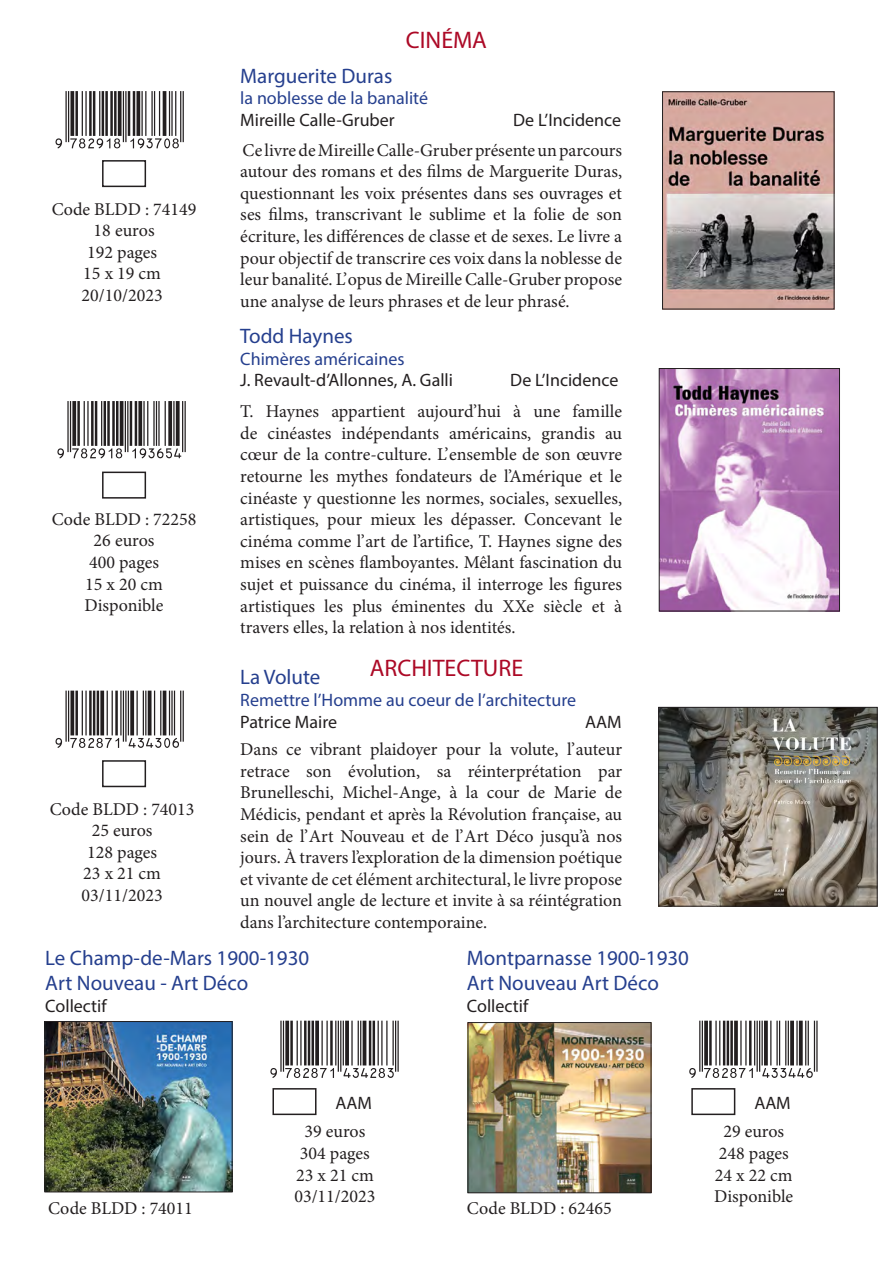
<style>
.page{position:relative;width:893px;height:1263px;background:#fff}
.page>*{position:absolute;margin:0;border:0;box-sizing:border-box;transform-origin:0 0}
.t1{font:24px "Myriad Pro";color:#ac0926}
.t2{font:21px "Myriad Pro";color:#253f8e}
.t3{font:18px/21.6px "Minion Pro";color:#231f20;text-align:justify}
.t4{font:18px "Myriad Pro";color:#231f20}
.t5{font:18px "Myriad Pro";color:#253f8e}
</style>
<div class="page">
<div style="left:102px;top:160px;width:44px;height:27px;border:2px solid #231f20"></div>
<img style="left:47px;top:1023px;width:183px;height:167px">
<div style="left:45px;top:1021px;width:187px;height:171px;border:1px solid #231f20"></div>
<div style="left:102px;top:472px;width:44px;height:27px;border:2px solid #231f20"></div>
<div style="left:102px;top:760px;width:44px;height:27px;border:2px solid #231f20"></div>
<div style="left:272px;top:1088px;width:44px;height:27px;border:2px solid #231f20"></div>
<div style="left:691px;top:1088px;width:44px;height:27px;border:2px solid #231f20"></div>
<img style="left:661px;top:370px;width:177px;height:239px">
<div style="left:659px;top:368px;width:181px;height:243px;border:1px solid #231f20"></div>
<img style="left:660px;top:709px;width:215px;height:195px">
<div style="left:658px;top:707px;width:219px;height:199px;border:1px solid #231f20"></div>
<img style="left:470px;top:1024px;width:179px;height:167px">
<div style="left:468px;top:1022px;width:183px;height:171px;border:1px solid #231f20"></div>
<img style="left:664px;top:94px;width:168px;height:213px">
<div style="left:662px;top:92px;width:172px;height:217px;border:1px solid #231f20"></div>
<p class="t1" style="left:406px;top:25px;width:82px">CINÉMA</p>
<p class="t3" style="left:52px;top:198px;width:146px;text-align:center">Code BLDD : 74149<br>18 euros<br>192 pages<br>15 x 19 cm<br>20/10/2023</p>
<p class="t3" style="left:52px;top:508px;width:146px">Code BLDD : 72258</p>
<p class="t3" style="left:94px;top:530px;width:62px">26 euros</p>
<p class="t3" style="left:89px;top:551px;width:71px">400 pages</p>
<p class="t3" style="left:85px;top:573px;width:79px">15 x 20 cm</p>
<p class="t3" style="left:85px;top:595px;width:80px">Disponible</p>
<p class="t3" style="left:50px;top:798px;width:146px">Code BLDD : 74013</p>
<p class="t3" style="left:92px;top:820px;width:62px">25 euros</p>
<p class="t3" style="left:87px;top:841px;width:71px">128 pages</p>
<p class="t3" style="left:83px;top:863px;width:79px">23 x 21 cm</p>
<p class="t3" style="left:82px;top:884px;width:83px">03/11/2023</p>
<p class="t2" style="left:240px;top:63px;width:154px">Marguerite Duras</p>
<p class="t5" style="left:240px;top:87px;width:189px">la noblesse de la banalité</p>
<p class="t4" style="left:240px;top:109px;width:156px">Mireille Calle-Gruber</p>
<p class="t4" style="left:513px;top:109px;width:110px">De L’Incidence</p>
<p class="t3" style="left:240px;top:139px;width:383px">Ce livre de Mireille Calle-Gruber présente un parcours autour des romans et des films de Marguerite Duras, questionnant les voix présentes dans ses ouvrages et ses films, transcrivant le sublime et la folie de son écriture, les différences de classe et de sexes. Le livre a pour objectif de transcrire ces voix dans la noblesse de leur banalité. L’opus de Mireille Calle-Gruber propose une analyse de leurs phrases et de leur phrasé.</p>
<p class="t2" style="left:240px;top:323px;width:114px">Todd Haynes</p>
<p class="t5" style="left:240px;top:347px;width:166px">Chimères américaines</p>
<p class="t4" style="left:240px;top:369px;width:214px">J. Revault-d’Allonnes, A. Galli</p>
<p class="t4" style="left:510px;top:369px;width:110px">De L’Incidence</p>
<p class="t3" style="left:240px;top:401px;width:383px">T. Haynes appartient aujourd’hui à une famille de cinéastes indépendants américains, grandis au cœur de la contre-culture. L’ensemble de son œuvre retourne les mythes fondateurs de l’Amérique et le cinéaste y questionne les normes, sociales, sexuelles, artistiques, pour mieux les dépasser. Concevant le cinéma comme l’art de l’artifice, T. Haynes signe des mises en scènes flamboyantes. Mêlant fascination du sujet et puissance du cinéma, il interroge les figures artistiques les plus éminentes du XXe siècle et à travers elles, la relation à nos identités.</p>
<p class="t1" style="left:370px;top:653px;width:155px">ARCHITECTURE</p>
<p class="t2" style="left:240px;top:664px;width:82px">La Volute</p>
<p class="t5" style="left:240px;top:689px;width:337px">Remettre l’Homme au coeur de l’architecture</p>
<p class="t4" style="left:240px;top:710px;width:98px">Patrice Maire</p>
<p class="t4" style="left:585px;top:710px;width:38px">AAM</p>
<p class="t3" style="left:240px;top:739px;width:383px">Dans ce vibrant plaidoyer pour la volute, l’auteur retrace son évolution, sa réinterprétation par Brunelleschi, Michel-Ange, à la cour de Marie de Médicis, pendant et après la Révolution française, au sein de l’Art Nouveau et de l’Art Déco jusqu’à nos jours. À travers l’exploration de la dimension poétique et vivante de cet élément architectural, le livre propose un nouvel angle de lecture et invite à sa réintégration dans l’architecture contemporaine.</p>
<p class="t2" style="left:45px;top:945px;width:265px">Le Champ-de-Mars 1900-1930</p>
<p class="t2" style="left:45px;top:970px;width:204px">Art Nouveau - Art Déco</p>
<p class="t4" style="left:45px;top:995px;width:63px">Collectif</p>
<p class="t2" style="left:467px;top:945px;width:224px">Montparnasse 1900-1930</p>
<p class="t2" style="left:467px;top:970px;width:194px">Art Nouveau Art Déco</p>
<p class="t4" style="left:467px;top:995px;width:63px">Collectif</p>
<p class="t3" style="left:48px;top:1198px;width:146px">Code BLDD : 74011</p>
<p class="t4" style="left:335px;top:1091px;width:38px">AAM</p>
<p class="t3" style="left:304px;top:1121px;width:62px">39 euros</p>
<p class="t3" style="left:300px;top:1142px;width:71px">304 pages</p>
<p class="t3" style="left:296px;top:1164px;width:79px">23 x 21 cm</p>
<p class="t3" style="left:294px;top:1186px;width:83px">03/11/2023</p>
<p class="t3" style="left:467px;top:1198px;width:146px">Code BLDD : 62465</p>
<p class="t4" style="left:754px;top:1091px;width:38px">AAM</p>
<p class="t3" style="left:723px;top:1121px;width:62px">29 euros</p>
<p class="t3" style="left:719px;top:1142px;width:71px">248 pages</p>
<p class="t3" style="left:715px;top:1164px;width:79px">24 x 22 cm</p>
<p class="t3" style="left:714px;top:1186px;width:80px">Disponible</p>
</div>
